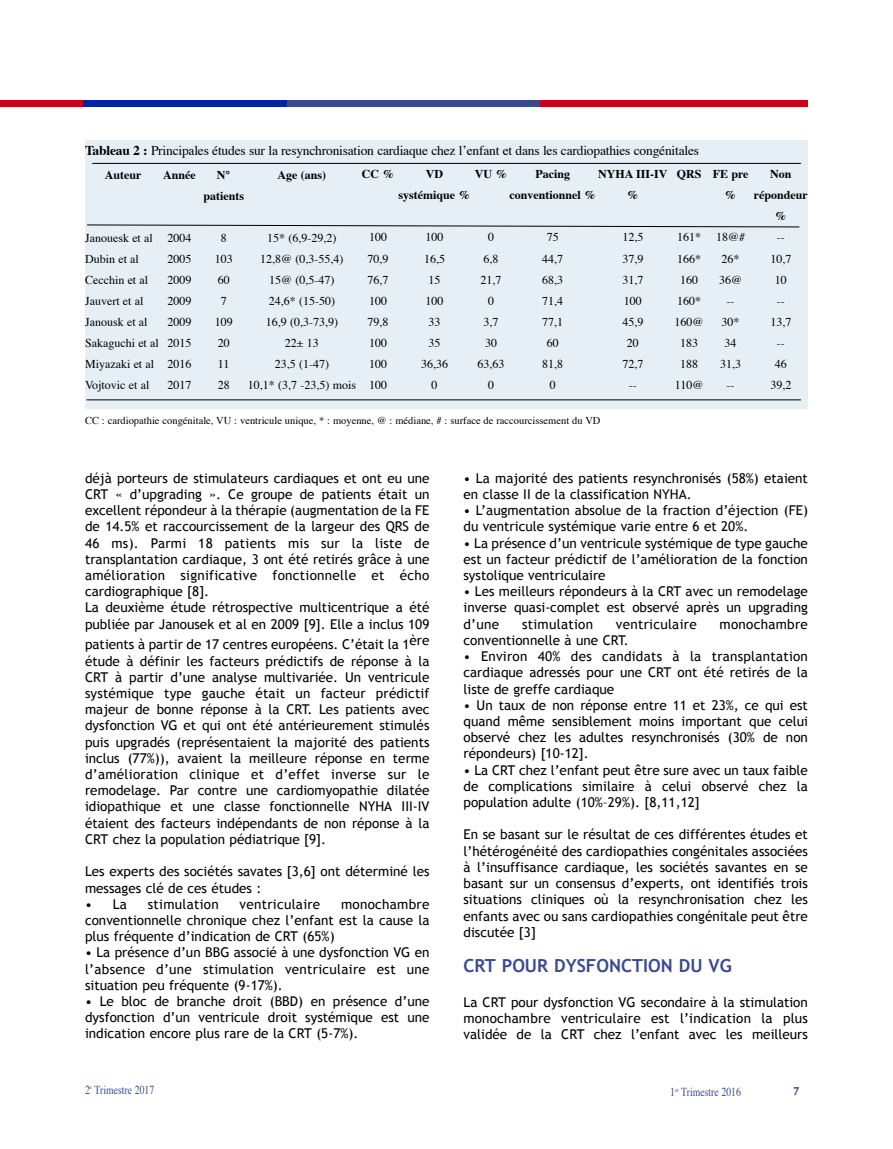
<style>
.page{position:relative;width:893px;height:1149px;background:#fff}
.page>*{position:absolute;margin:0;border:0;box-sizing:border-box;transform-origin:0 0}
.t1{font:700 18px "Trebuchet MS";color:#3b4990}
.t2{font:13.5px/16.2px "Trebuchet MS";color:#000;text-align:justify}
.t3{font:13.5px "Times";letter-spacing:-.015em;color:#000}
.t4{font:13.5px "Trebuchet MS";letter-spacing:.02em;color:#000}
.t5{font:12.15px "Times";color:#3b4990;scale:.8 1}
.t6{font:12px/21px "Times";color:#000;text-align:center}
.t7{font:700 12px/21px "Times";color:#000;text-align:center}
.t8{font:10.5px "Times";color:#000}
.t9{font:10.5px "Gadget";color:#3b4990}
.s1{font-weight:700}
</style>
<div class="page">
<div style="left:539px;top:100px;width:269px;height:6px;background:#ca0016"></div>
<div style="left:287px;top:100px;width:253px;height:6px;background:#3b4990"></div>
<div style="left:83px;top:100px;width:204px;height:6px;background:#0022a3"></div>
<div style="left:0;top:100px;width:83px;height:6px;background:#ca0016"></div>
<div style="left:86px;top:140px;width:722px;height:268px;background:#e5eff5"></div>
<hr style="left:92px;top:163px;width:709px;height:1px;background:#000">
<svg style="left:87px;top:224px;width:713px;height:4px"></svg>
<hr style="left:87px;top:399px;width:714px;height:1px;background:#000">
<p class="t3" style="left:85px;top:145px;width:615px"><span class="s1">Tableau 2 :</span> Principales études sur la resynchronisation cardiaque chez l’enfant et dans les cardiopathies congénitales</p>
<p class="t7" style="left:105px;top:166px;width:38px">Auteur</p>
<p class="t7" style="left:677px;top:165px;width:26px">QRS</p>
<p class="t7" style="left:362px;top:165px;width:34px">CC %</p>
<p class="t7" style="left:475px;top:165px;width:34px">VU %</p>
<p class="t7" style="left:509px;top:165px;width:88px">Pacing conventionnel %</p>
<p class="t6" style="left:542px;top:228px;width:22px">75<br>44,7<br>68,3<br>71,4<br>77,1<br>60<br>81,8<br>0</p>
<p class="t7" style="left:598px;top:165px;width:71px">NYHA III-IV %</p>
<p class="t6" style="left:622px;top:228px;width:22px">12,5<br>37,9<br>31,7<br>100<br>45,9<br>20<br>72,7</p>
<p class="t7" style="left:163px;top:165px;width:34px">Année</p>
<p class="t7" style="left:399px;top:165px;width:73px">VD systémique %</p>
<p class="t6" style="left:421px;top:228px;width:28px">100<br>16,5<br>15<br>100<br>33<br>35<br>36,36<br>0</p>
<p class="t7" style="left:203px;top:165px;width:42px">N° patients</p>
<p class="t6" style="left:215px;top:228px;width:19px">8<br>103<br>60<br>7<br>109<br>20<br>11<br>28</p>
<p class="t7" style="left:278px;top:165px;width:50px">Age (ans)</p>
<p class="t6" style="left:675px;top:228px;width:31px">161*<br>166*<br>160<br>160*<br>160@<br>183<br>188<br>110@</p>
<p class="t6" style="left:367px;top:228px;width:23px;text-align:left">100<br>70,9<br>76,7<br>100<br>79,8<br>100<br>100<br>100</p>
<p class="t6" style="left:478px;top:228px;width:28px">0<br>6,8<br>21,7<br>0<br>3,7<br>30<br>63,63<br>0</p>
<p class="t6" style="left:167px;top:228px;width:25px;text-align:justify">2004<br>2005<br>2009<br>2009<br>2009<br>2015<br>2016<br>2017</p>
<p class="t6" style="left:248px;top:228px;width:110px">15* (6,9-29,2)<br>12,8@ (0,3-55,4)<br>15@ (0,5-47)<br>24,6* (15-50)<br>16,9 (0,3-73,9)<br>22± 13<br>23,5 (1-47)<br>10,1* (3,7 -23,5) mois</p>
<p class="t6" style="left:85px;top:229px;width:75px;text-align:left">Janouesk et al<br>Dubin et al<br>Cecchin et al<br>Jauvert et al<br>Janousk et al<br>Sakaguchi et al<br>Miyazaki et al<br>Vojtovic et al</p>
<p class="t8" style="left:85px;top:416px;width:517px">CC : cardiopathie congénitale, VU : ventricule unique, * : moyenne, @ : médiane, # : surface de raccourcissement du VD</p>
<p class="t7" style="left:713px;top:165px;width:37px">FE pre %</p>
<p class="t6" style="left:716px;top:228px;width:31px;text-align:left">18@#<br>26*<br>36@</p>
<p class="t6" style="left:720px;top:312px;width:22px">30*<br>34<br>31,3</p>
<p class="t7" style="left:754px;top:165px;width:55px">Non répondeur %</p>
<p class="t6" style="left:770px;top:228px;width:22px">--<br>10,7<br>10</p>
<p class="t6" style="left:770px;top:312px;width:22px">13,7</p>
<p class="t6" style="left:770px;top:354px;width:22px">46<br>39,2</p>
<p class="t2" style="left:85px;top:469px;width:346px;text-align:left">déjà porteurs de stimulateurs cardiaques et ont eu une CrT « d’upgrading ». Ce groupe de patients était un excellent répondeur à la thérapie (augmentation de la Fe de 14.5% et raccourcissement de la largeur des Qrs de 46 ms). Parmi 18 patients mis sur la liste de transplantation cardiaque, 3 ont été retirés grâce à une amélioration significative fonctionnelle et écho cardiographique [8].<br>la deuxième étude rétrospective multicentrique a été publiée par Janousek et al en 2009 [9]. elle a inclus 109</p>
<p class="t2" style="left:85px;top:636px;width:346px">patients à partir de 17 centres européens. C’était la 1ère étude à définir les facteurs prédictifs de réponse à la CrT à partir d’une analyse multivariée. un ventricule systémique type gauche était un facteur prédictif majeur de bonne réponse à la CrT. les patients avec dysfonction Vg et qui ont été antérieurement stimulés puis upgradés (représentaient la majorité des patients inclus (77%)), avaient la meilleure réponse en terme d’amélioration clinique et d’effet inverse sur le remodelage. Par contre une cardiomyopathie dilatée idiopathique et une classe fonctionnelle nYHa iii-iV étaient des facteurs indépendants de non réponse à la CrT chez la population pédiatrique [9].</p>
<p class="t2" style="left:85px;top:863px;width:346px">les experts des sociétés savates [3,6] ont déterminé les messages clé de ces études :</p>
<p class="t2" style="left:85px;top:895px;width:44px">• la</p>
<p class="t2" style="left:148px;top:895px;width:72px">stimulation</p>
<p class="t4" style="left:240px;top:895px;width:82px">ventriculaire</p>
<p class="t2" style="left:85px;top:895px;width:346px;text-indent:256px">monochambre conventionnelle chronique chez l’enfant est la cause la plus fréquente d’indication de CrT (65%)</p>
<p class="t2" style="left:85px;top:944px;width:346px">• la présence d’un BBg associé à une dysfonction Vg en l’absence d’une stimulation ventriculaire est une situation peu fréquente (9-17%).</p>
<p class="t2" style="left:85px;top:992px;width:346px">• le bloc de branche droit (BBd) en présence d’une dysfonction d’un ventricule droit systémique est une indication encore plus rare de la CrT (5-7%).</p>
<p class="t2" style="left:463px;top:469px;width:346px">• la majorité des patients resynchronisés (58%) etaient en classe ii de la classification nYHa.</p>
<p class="t2" style="left:463px;top:502px;width:346px">• l’augmentation absolue de la fraction d’éjection (Fe) du ventricule systémique varie entre 6 et 20%.</p>
<p class="t2" style="left:463px;top:534px;width:346px">• la présence d’un ventricule systémique de type gauche est un facteur prédictif de l’amélioration de la fonction systolique ventriculaire</p>
<p class="t2" style="left:463px;top:583px;width:346px">• les meilleurs répondeurs à la CrT avec un remodelage inverse quasi-complet est observé après un upgrading d’une</p>
<p class="t2" style="left:522px;top:615px;width:72px">stimulation</p>
<p class="t4" style="left:616px;top:615px;width:82px">ventriculaire</p>
<p class="t2" style="left:719px;top:615px;width:90px">monochambre</p>
<p class="t2" style="left:463px;top:631px;width:167px">conventionnelle à une CrT.</p>
<p class="t2" style="left:463px;top:648px;width:346px">• environ 40% des candidats à la transplantation cardiaque adressés pour une CrT ont été retirés de la liste de greffe cardiaque</p>
<p class="t2" style="left:463px;top:696px;width:346px">• un taux de non réponse entre 11 et 23%, ce qui est quand même sensiblement moins important que celui observé chez les adultes resynchronisés (30% de non répondeurs) [10-12].</p>
<p class="t2" style="left:463px;top:761px;width:346px">• la CrT chez l’enfant peut être sure avec un taux faible de complications similaire à celui observé chez la population adulte (10%–29%). [8,11,12]</p>
<p class="t2" style="left:463px;top:826px;width:346px">en se basant sur le résultat de ces différentes études et l’hétérogénéité des cardiopathies congénitales associées à l’insuffisance cardiaque, les sociétés savantes en se basant sur un consensus d’experts, ont identifiés trois situations cliniques où la resynchronisation chez les enfants avec ou sans cardiopathies congénitale peut être discutée [3]</p>
<h1 class="t1" style="left:463px;top:955px;width:270px">CRT POUR DYSFONCTION DU VG</h1>
<p class="t2" style="left:463px;top:993px;width:346px">la CrT pour dysfonction Vg secondaire à la stimulation monochambre ventriculaire est l’indication la plus validée de la CrT chez l’enfant avec les meilleurs</p>
<p class="t5" style="left:85px;top:1083px;width:88px">2<sup>e</sup> Trimestre 2017</p>
<p class="t5" style="left:670px;top:1086px;width:90px">1<sup>er</sup> Trimestre 2016</p>
<p class="t9" style="left:793px;top:1084px;width:8px">7</p>
</div>
